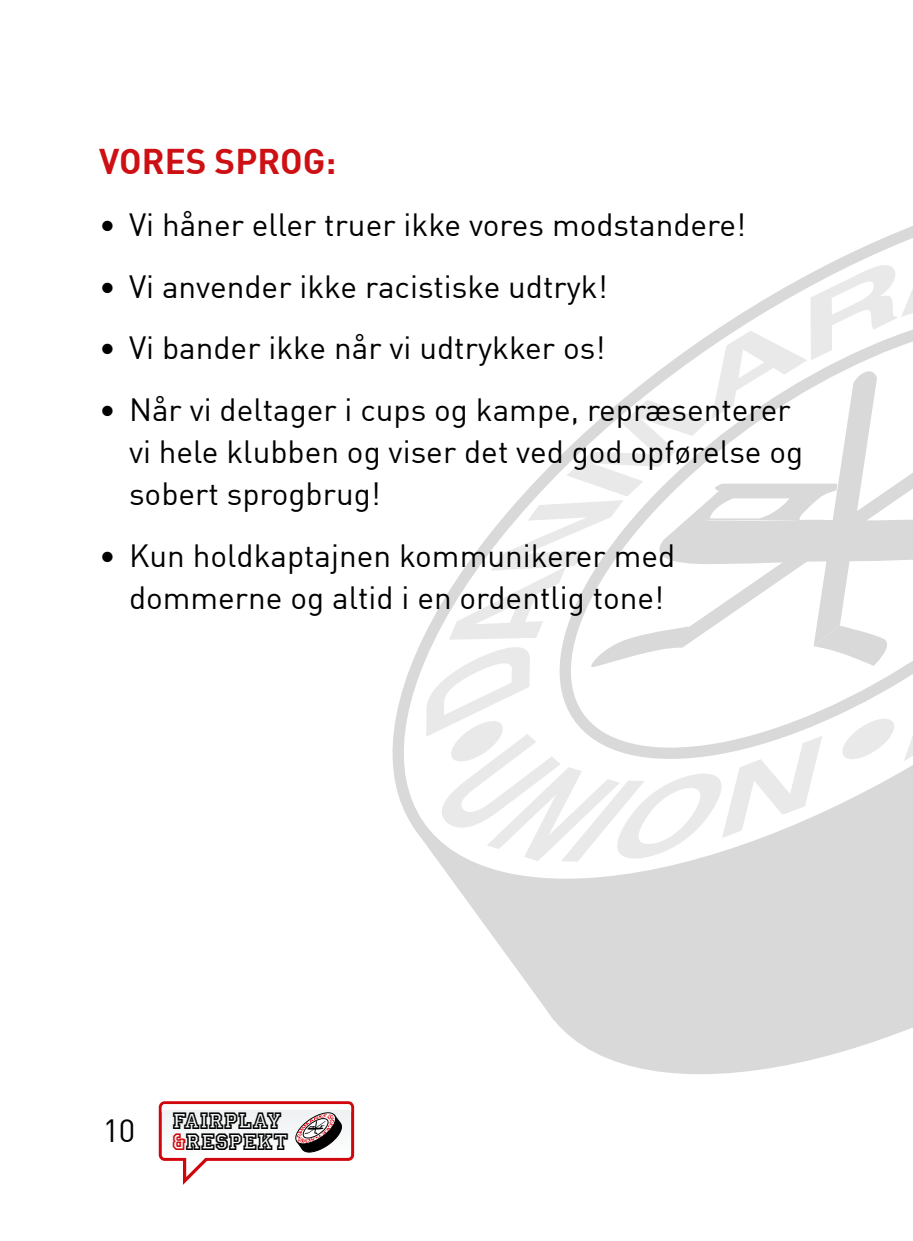
<style>
.page{position:relative;width:913px;height:1241px;background:#fff}
.page>*{position:absolute;margin:0;border:0;box-sizing:border-box;transform-origin:0 0}
.t1{font:700 35px "DIN";color:#cd1013}
.t2{font:31.5px/42px "DIN";color:#000}
.t3{font:24.5px/20.7px "Princetown LET";letter-spacing:-.005em;color:#000;text-align:right}
.s1{font-family:"DIN";font-size:31.5px}
.s2{color:#d1050c}
</style>
<div class="page">
<svg style="left:159px;top:1101px;width:195px;height:59px"></svg>
<svg style="left:162px;top:1103px;width:189px;height:81px"></svg>
<svg style="left:559px;top:1026px;width:354px;height:48px"></svg>
<svg style="left:463px;top:895px;width:450px;height:131px;background:#ddd"></svg>
<svg style="left:392px;top:632px;width:521px;height:263px"></svg>
<svg style="left:426px;top:226px;width:487px;height:635px"></svg>
<p class="t1" style="left:99px;top:138px;width:238px">VORES SPROG:</p>
<p class="t2" style="left:99px;top:203px;width:648px">• Vi håner eller truer ikke vores modstandere!</p>
<p class="t2" style="left:99px;top:264px;width:510px">• Vi anvender ikke racistiske udtryk!</p>
<p class="t2" style="left:99px;top:326px;width:507px">• Vi bander ikke når vi udtrykker os!</p>
<p class="t2" style="left:129px;top:388px;width:676px;text-indent:-30px">• Når vi deltager i cups og kampe, repræsenterer vi hele klubben og viser det ved god opførelse og sobert sprogbrug!</p>
<p class="t2" style="left:99px;top:534px;width:577px;text-align:center">• Kun holdkaptajnen kommunikerer med dommerne og altid i en ordentlig tone!</p>
<p class="t3" style="left:103px;top:1109px;width:187px"><span class="s1">10</span> FAIRPLAY <span class="s2">&amp;</span>RESPEKT</p>
</div>
